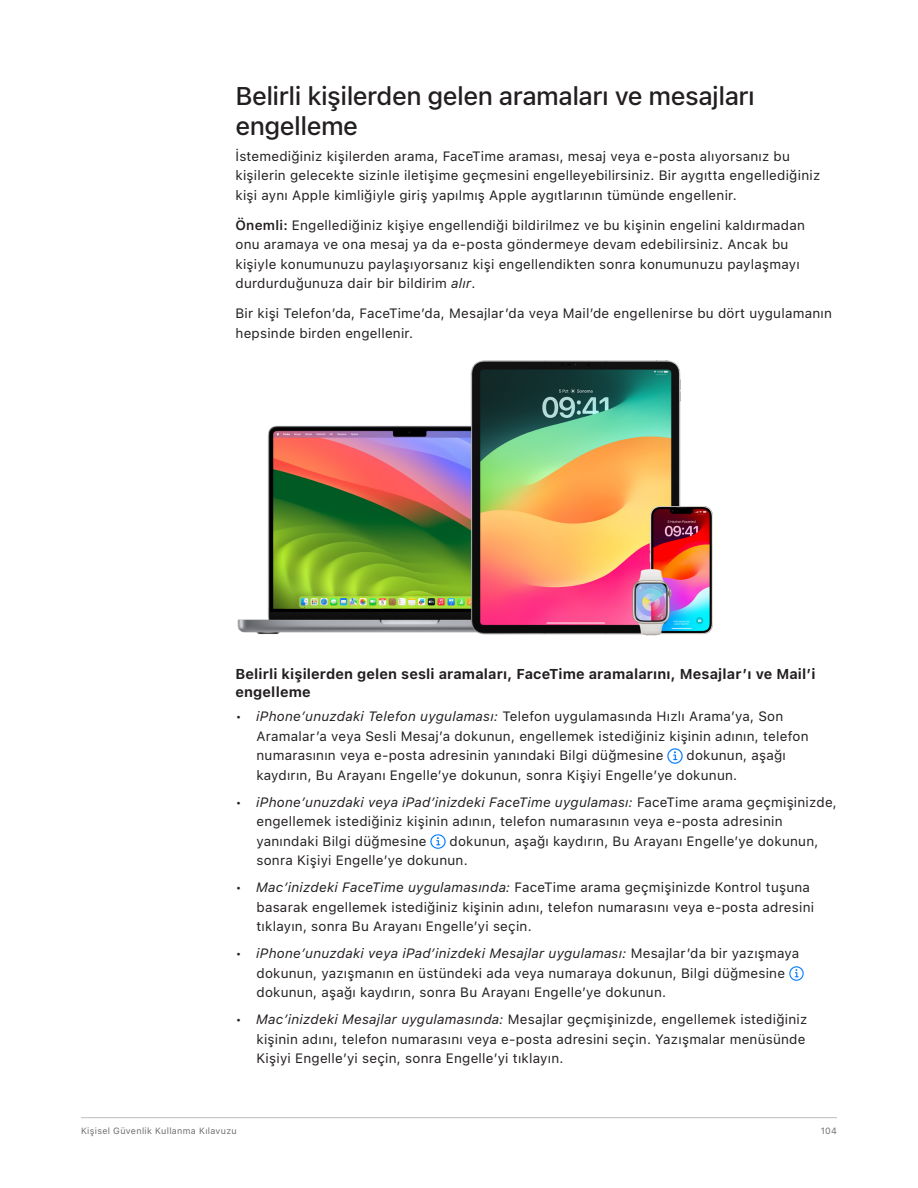
<style>
.page{position:relative;width:918px;height:1188px;background:#fff}
.page>*{position:absolute;margin:0;border:0;box-sizing:border-box;transform-origin:0 0}
.t1{font:500 25.5px/30px "SF Pro Text";letter-spacing:-.02em;color:#231f20}
.Task_Heading{font:700 14.25px/18px "SF Pro Text";letter-spacing:.01em;color:#231f20}
.Bullet_Level_1{font:13.5px/19.5px "SF Pro Text";letter-spacing:.015em;color:#231f20}
.Body{font:13.5px/19.5px "SF Pro Text";letter-spacing:.015em;color:#231f20}
.t2{font:9px "SF Pro Text";letter-spacing:.035em;color:#6c6d70}
.s1{font-weight:600}
.s2{font-style:italic}
</style>
<div class="page">
<hr style="left:81px;top:1117px;width:756px;height:1px;background:#bcbdc0">
<img style="left:237px;top:360px;width:476px;height:276px">
<img style="left:668px;top:749px;width:14px;height:14px">
<img style="left:431px;top:834px;width:14px;height:15px">
<img style="left:790px;top:966px;width:14px;height:15px">
<h2 class="t1" style="left:236px;top:81px;width:521px">Belirli kişilerden gelen aramaları ve mesajları engelleme</h2>
<p class="Body" style="left:236px;top:146px;width:586px">İstemediğiniz kişilerden arama, FaceTime araması, mesaj veya e-posta alıyorsanız bu kişilerin gelecekte sizinle iletişime geçmesini engelleyebilirsiniz. Bir aygıtta engellediğiniz kişi aynı Apple kimliğiyle giriş yapılmış Apple aygıtlarının tümünde engellenir.</p>
<p class="Body" style="left:236px;top:215px;width:571px"><span class="s1">Önemli:</span> Engellediğiniz kişiye engellendiği bildirilmez ve bu kişinin engelini kaldırmadan onu aramaya ve ona mesaj ya da e-posta göndermeye devam edebilirsiniz. Ancak bu kişiyle konumunuzu paylaşıyorsanız kişi engellendikten sonra konumunuzu paylaşmayı durdurduğunuza dair bir bildirim <span class="s2">alır</span>.</p>
<p class="Body" style="left:236px;top:304px;width:598px">Bir kişi Telefon’da, FaceTime’da, Mesajlar’da veya Mail’de engellenirse bu dört uygulamanın hepsinde birden engellenir.</p>
<p class="Task_Heading" style="left:236px;top:665px;width:582px">Belirli kişilerden gelen sesli aramaları, FaceTime aramalarını, Mesajlar’ı ve Mail’i engelleme</p>
<h4 class="Bullet_Level_1" style="left:256px;top:707px;width:554px;text-indent:-21px">• <span class="s2">iPhone’unuzdaki Telefon uygulaması:</span> Telefon uygulamasında Hızlı Arama’ya, Son<br>Aramalar’a veya Sesli Mesaj’a dokunun, engellemek istediğiniz kişinin adının, telefon numarasının veya e-posta adresinin yanındaki Bilgi düğmesine</h4>
<h4 class="Bullet_Level_1" style="left:256px;top:746px;width:531px;text-indent:430px">dokunun, aşağı kaydırın, Bu Arayanı Engelle’ye dokunun, sonra Kişiyi Engelle’ye dokunun.</h4>
<h4 class="Bullet_Level_1" style="left:256px;top:792px;width:582px;text-indent:-21px">• <span class="s2">iPhone’unuzdaki veya iPad’inizdeki FaceTime uygulaması:</span> FaceTime arama geçmişinizde, engellemek istediğiniz kişinin adının, telefon numarasının veya e-posta adresinin yanındaki Bilgi düğmesine</h4>
<h4 class="Bullet_Level_1" style="left:256px;top:831px;width:564px;text-indent:193px">dokunun, aşağı kaydırın, Bu Arayanı Engelle’ye dokunun, sonra Kişiyi Engelle’ye dokunun.</h4>
<h4 class="Bullet_Level_1" style="left:256px;top:878px;width:559px;text-indent:-21px">• <span class="s2">Mac’inizdeki FaceTime uygulamasında:</span> FaceTime arama geçmişinizde Kontrol tuşuna basarak engellemek istediğiniz kişinin adını, telefon numarasını veya e-posta adresini tıklayın, sonra Bu Arayanı Engelle’yi seçin.</h4>
<h4 class="Bullet_Level_1" style="left:256px;top:944px;width:544px;text-indent:-21px">• <span class="s2">iPhone’unuzdaki veya iPad’inizdeki Mesajlar uygulaması:</span> Mesajlar’da bir yazışmaya dokunun, yazışmanın en üstündeki ada veya numaraya dokunun, Bilgi düğmesine dokunun, aşağı kaydırın, sonra Bu Arayanı Engelle’ye dokunun.</h4>
<h4 class="Bullet_Level_1" style="left:256px;top:1010px;width:552px;text-indent:-21px">• <span class="s2">Mac’inizdeki Mesajlar uygulamasında:</span> Mesajlar geçmişinizde, engellemek istediğiniz kişinin adını, telefon numarasını veya e-posta adresini seçin. Yazışmalar menüsünde<br>Kişiyi Engelle’yi seçin, sonra Engelle’yi tıklayın.</h4>
<p class="t2" style="left:81px;top:1125px;width:157px">Kişisel Güvenlik Kullanma Kılavuzu</p>
<p class="t2" style="left:821px;top:1125px;width:18px">104</p>
</div>
